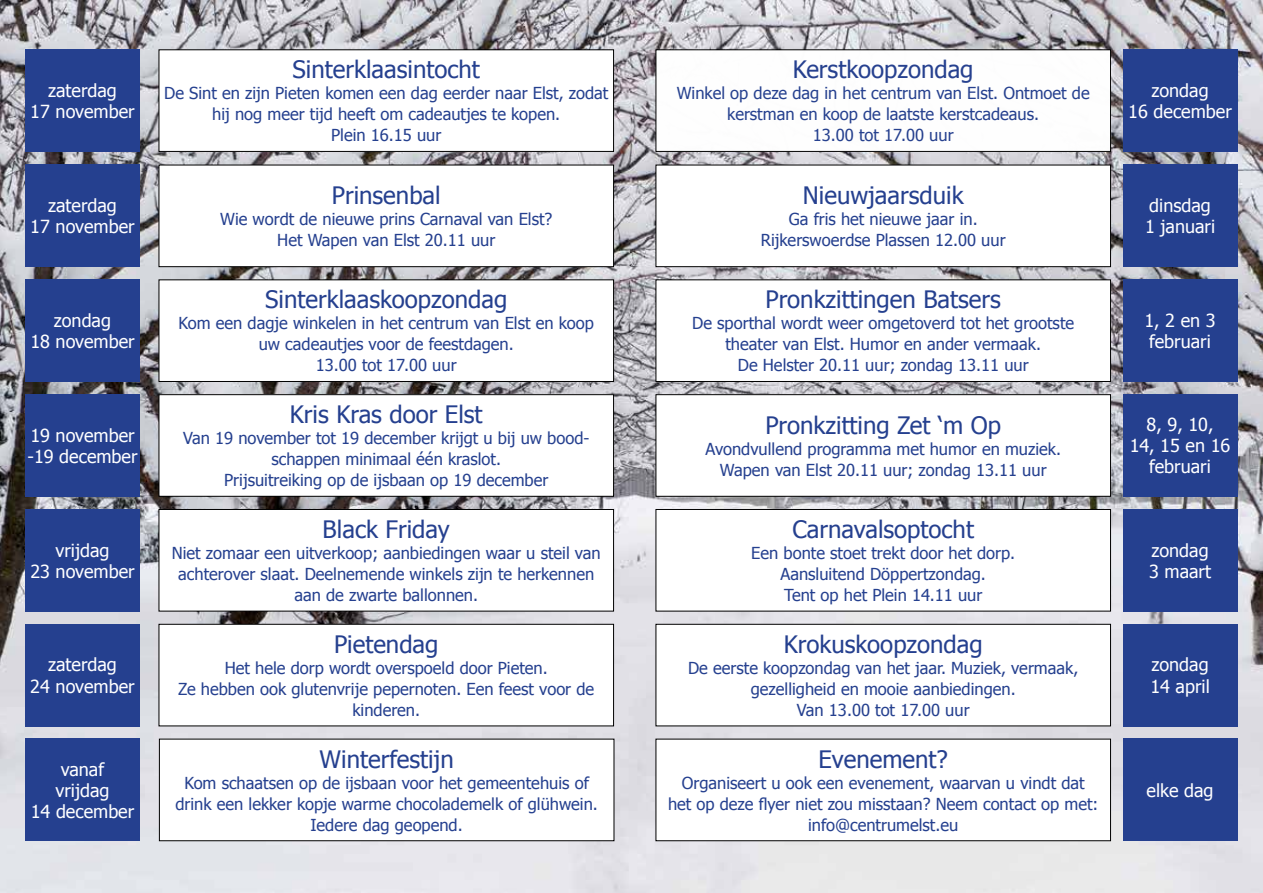
<style>
.page{position:relative;width:1263px;height:893px;background:#fff}
.page>*{position:absolute;margin:0;border:0;box-sizing:border-box;transform-origin:0 0}
.t1{font:24px "Tahoma";color:#25408f}
.t2{font:18px/21px "Tahoma";color:#fff;text-align:center}
.t3{font:16.5px/21px "Tahoma";color:#25408f;text-align:center}
</style>
<div class="page">
<img style="left:0;top:0;width:1263px;height:893px">
<div style="left:159px;top:280px;width:454px;height:101px;background:#fff"></div>
<div style="left:159px;top:280px;width:455px;height:102px;border:1px solid #000"></div>
<div style="left:656px;top:395px;width:454px;height:101px;background:#fff"></div>
<div style="left:656px;top:394px;width:455px;height:102px;border:1px solid #000"></div>
<div style="left:656px;top:739px;width:454px;height:102px;background:#fff"></div>
<div style="left:25px;top:280px;width:115px;height:102px;background:#25408f"></div>
<div style="left:25px;top:50px;width:115px;height:102px;background:#25408f"></div>
<div style="left:1123px;top:394px;width:114px;height:102px;background:#25408f"></div>
<div style="left:1123px;top:280px;width:114px;height:102px;background:#25408f"></div>
<div style="left:159px;top:165px;width:454px;height:102px;background:#fff"></div>
<div style="left:159px;top:165px;width:455px;height:102px;border:1px solid #000"></div>
<div style="left:159px;top:50px;width:454px;height:101px;background:#fff"></div>
<div style="left:159px;top:50px;width:455px;height:102px;border:1px solid #000"></div>
<div style="left:656px;top:165px;width:454px;height:102px;background:#fff"></div>
<div style="left:656px;top:165px;width:455px;height:102px;border:1px solid #000"></div>
<div style="left:159px;top:739px;width:455px;height:102px;background:#fff"></div>
<div style="left:159px;top:395px;width:454px;height:101px;background:#fff"></div>
<div style="left:159px;top:394px;width:455px;height:102px;border:1px solid #000"></div>
<div style="left:656px;top:280px;width:454px;height:101px;background:#fff"></div>
<div style="left:656px;top:280px;width:455px;height:102px;border:1px solid #000"></div>
<div style="left:656px;top:509px;width:454px;height:102px;background:#fff"></div>
<div style="left:656px;top:509px;width:455px;height:102px;border:1px solid #000"></div>
<div style="left:159px;top:624px;width:454px;height:102px;background:#fff"></div>
<div style="left:159px;top:624px;width:455px;height:102px;border:1px solid #000"></div>
<div style="left:1123px;top:165px;width:114px;height:102px;background:#25408f"></div>
<div style="left:25px;top:509px;width:115px;height:102px;background:#25408f"></div>
<div style="left:1123px;top:624px;width:114px;height:102px;background:#25408f"></div>
<div style="left:25px;top:624px;width:115px;height:102px;background:#25408f"></div>
<div style="left:1123px;top:739px;width:114px;height:102px;background:#25408f"></div>
<div style="left:25px;top:394px;width:115px;height:102px;background:#25408f"></div>
<div style="left:1123px;top:509px;width:114px;height:102px;background:#25408f"></div>
<div style="left:25px;top:739px;width:115px;height:102px;background:#25408f"></div>
<div style="left:656px;top:50px;width:454px;height:101px;background:#fff"></div>
<div style="left:656px;top:50px;width:455px;height:102px;border:1px solid #000"></div>
<div style="left:1123px;top:50px;width:114px;height:102px;background:#25408f"></div>
<div style="left:159px;top:509px;width:454px;height:102px;background:#fff"></div>
<div style="left:159px;top:509px;width:455px;height:102px;border:1px solid #000"></div>
<div style="left:25px;top:165px;width:115px;height:102px;background:#25408f"></div>
<div style="left:656px;top:624px;width:454px;height:102px;background:#fff"></div>
<div style="left:656px;top:624px;width:455px;height:102px;border:1px solid #000"></div>
<p class="t2" style="left:30px;top:79px;width:106px">zaterdag<br>17 november</p>
<p class="t2" style="left:30px;top:194px;width:106px">zaterdag<br>17 november</p>
<p class="t2" style="left:30px;top:309px;width:106px">zondag<br>18 november</p>
<p class="t2" style="left:27px;top:424px;width:112px;text-align:left">19 november -19 december</p>
<p class="t2" style="left:30px;top:539px;width:106px">vrijdag<br>23 november</p>
<p class="t2" style="left:30px;top:654px;width:106px">zaterdag<br>24 november</p>
<p class="t2" style="left:31px;top:758px;width:105px">vanaf<br>vrijdag<br>14 december</p>
<h1 class="t1" style="left:293px;top:53px;width:189px">Sinterklaasintocht</h1>
<p class="t3" style="left:164px;top:82px;width:446px">De Sint en zijn Pieten komen een dag eerder naar Elst, zodat hij nog meer tijd heeft om cadeautjes te kopen.<br>Plein 16.15 uur</p>
<h1 class="t1" style="left:332px;top:179px;width:110px">Prinsenbal</h1>
<p class="t3" style="left:220px;top:208px;width:334px">Wie wordt de nieuwe prins Carnaval van Elst?<br>Het Wapen van Elst 20.11 uur</p>
<h1 class="t1" style="left:265px;top:283px;width:244px">Sinterklaaskoopzondag</h1>
<p class="t3" style="left:179px;top:312px;width:417px">Kom een dagje winkelen in het centrum van Elst en koop uw cadeautjes voor de feestdagen.<br>13.00 tot 17.00 uur</p>
<h1 class="t1" style="left:290px;top:398px;width:194px">Kris Kras door Elst</h1>
<p class="t3" style="left:183px;top:427px;width:408px">Van 19 november tot 19 december krijgt u bij uw bood&shy;schappen minimaal één kraslot.<br>Prijsuitreiking op de ijsbaan op 19 december</p>
<h1 class="t1" style="left:323px;top:513px;width:129px">Black Friday</h1>
<p class="t3" style="left:172px;top:542px;width:430px">Niet zomaar een uitverkoop; aanbiedingen waar u steil van achterover slaat. Deelnemende winkels zijn te herkennen aan de zwarte ballonnen.</p>
<h1 class="t1" style="left:334px;top:628px;width:106px">Pietendag</h1>
<p class="t3" style="left:178px;top:656px;width:417px">Het hele dorp wordt overspoeld door Pieten.<br>Ze hebben ook glutenvrije pepernoten. Een feest voor de kinderen.</p>
<h1 class="t1" style="left:320px;top:743px;width:136px">Winterfestijn</h1>
<p class="t3" style="left:175px;top:771px;width:424px">Kom schaatsen op de ijsbaan voor het gemeentehuis of drink een lekker kopje warme chocolademelk of glühwein.<br>Iedere dag geopend.</p>
<h1 class="t1" style="left:793px;top:53px;width:182px">Kerstkoopzondag</h1>
<p class="t3" style="left:677px;top:82px;width:414px">Winkel op deze dag in het centrum van Elst. Ontmoet de kerstman en koop de laatste kerstcadeaus.<br>13.00 tot 17.00 uur</p>
<p class="t2" style="left:1128px;top:79px;width:105px">zondag<br>16 december</p>
<h1 class="t1" style="left:803px;top:179px;width:162px">Nieuwjaarsduik</h1>
<p class="t3" style="left:761px;top:208px;width:246px">Ga fris het nieuwe jaar in.<br>Rijkerswoerdse Plassen 12.00 uur</p>
<h1 class="t1" style="left:765px;top:283px;width:237px">Pronkzittingen Batsers</h1>
<p class="t3" style="left:692px;top:312px;width:383px">De sporthal wordt weer omgetoverd tot het grootste theater van Elst. Humor en ander vermaak.<br>De Helster 20.11 uur; zondag 13.11 uur</p>
<h1 class="t1" style="left:765px;top:409px;width:237px">Pronkzitting Zet ‘m Op</h1>
<p class="t3" style="left:705px;top:437px;width:357px">Avondvullend programma met humor en muziek.<br>Wapen van Elst 20.11 uur; zondag 13.11 uur</p>
<h1 class="t1" style="left:792px;top:513px;width:183px">Carnavalsoptocht</h1>
<p class="t3" style="left:751px;top:542px;width:265px">Een bonte stoet trekt door het dorp.<br>Aansluitend Döppertzondag.<br>Tent op het Plein 14.11 uur</p>
<h1 class="t1" style="left:784px;top:628px;width:200px">Krokuskoopzondag</h1>
<p class="t3" style="left:688px;top:656px;width:392px">De eerste koopzondag van het jaar. Muziek, vermaak, gezelligheid en mooie aanbiedingen.<br>Van 13.00 tot 17.00 uur</p>
<h1 class="t1" style="left:818px;top:743px;width:131px">Evenement?</h1>
<p class="t3" style="left:668px;top:771px;width:432px">Organiseert u ook een evenement, waarvan u vindt dat<br>het op deze flyer niet zou misstaan? Neem contact op met: info@centrumelst.eu</p>
<p class="t2" style="left:1145px;top:194px;width:72px;text-align:left">dinsdag<br>1 januari</p>
<p class="t2" style="left:1144px;top:309px;width:73px;text-align:left">1, 2 en 3 februari</p>
<p class="t2" style="left:1130px;top:413px;width:102px">8, 9, 10,<br>14, 15 en 16 februari</p>
<p class="t2" style="left:1149px;top:539px;width:63px;text-align:left">zondag<br>3 maart</p>
<p class="t2" style="left:1150px;top:654px;width:61px;text-align:left">zondag<br>14 april</p>
<p class="t2" style="left:1147px;top:779px;width:68px">elke dag</p>
</div>
